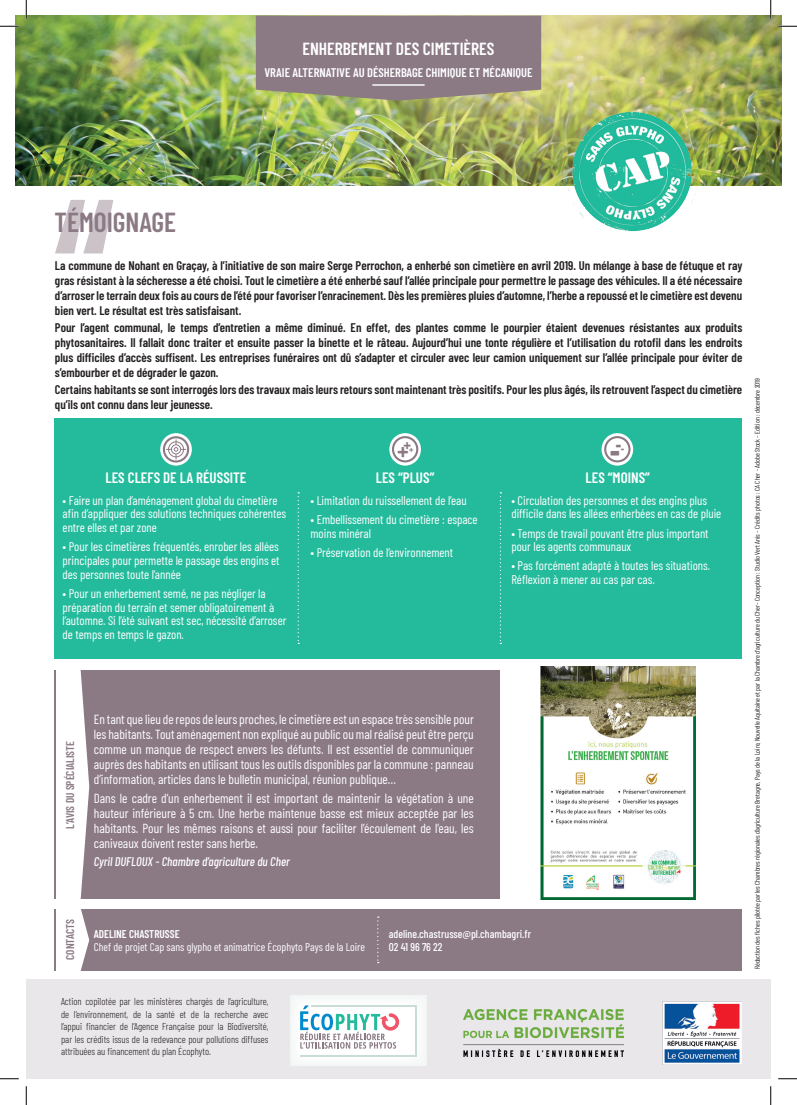
<style>
.page{position:relative;width:797px;height:1105px;background:#fff}
.page>*{position:absolute;margin:0;border:0;box-sizing:border-box;transform-origin:0 0}
.t1{font:700 36.25px "Neo Sans";color:#8b7984}
.t2{font:600 27.5px "Barlow Condensed";color:#8b7984}
.t3{font:700 20.12px "Neo Sans";color:#8b7984}
.t4{font:700 20px "Neo Sans";color:#8b7984}
.t5{font:600 17.5px "Barlow Condensed";color:#fff}
.t6{font:600 15px "Barlow Condensed";color:#fff}
.t7{font:700 13.88px "Neo Sans";color:#8b7984}
.t8{font:13.12px/15px "Barlow Condensed";color:#fff;text-align:justify}
.t9{font:600 12.5px/15px "Barlow Condensed";color:#231f20;text-align:justify}
.t10{font:12.5px/13.8px "Barlow Condensed";color:#fff}
.t11{font:600 12.5px "Barlow Condensed";color:#fff}
.t12{font:italic 500 12.5px "Barlow Condensed";color:#fff}
.t13{font:700 11.88px "Neo Sans";color:#8b7984}
.t14{font:11.25px "Barlow Condensed";color:#fff}
.t15{font:500 11.25px "Barlow Condensed";color:#fff}
.t16{font:600 11.25px "Barlow Condensed";color:#8b7984}
.t17{font:600 11.25px "Barlow Condensed";color:#fff}
.t18{font:300 10px/12.5px "Barlow Condensed";color:#231f20;text-align:justify}
.t19{font:700 7.88px "Neo Sans";color:#8b7984}
.t20{font:6.88px "Barlow Condensed";color:#231f20}
</style>
<div class="page">
<img style="left:16px;top:16px;width:765px;height:170px">
<div style="left:26px;top:979px;width:744px;height:100px;background:#eae7ea"></div>
<div style="left:55px;top:670px;width:445px;height:229px;background:#8b7984"></div>
<svg style="left:56px;top:670px;width:33px;height:229px"></svg>
<img style="left:463px;top:1009px;width:160px;height:47px">
<div style="left:55px;top:418px;width:687px;height:241px;background:#24bb9d"></div>
<svg style="left:297px;top:492px;width:2px;height:152px"></svg>
<svg style="left:500px;top:492px;width:1px;height:152px"></svg>
<svg style="left:389px;top:433px;width:32px;height:33px"></svg>
<div style="left:392px;top:436px;width:26px;height:26px;border:2px solid #8b7984;border-radius:50%"></div>
<svg style="left:601px;top:433px;width:32px;height:33px"></svg>
<div style="left:604px;top:436px;width:26px;height:26px;border:2px solid #8b7984;border-radius:50%"></div>
<svg style="left:160px;top:433px;width:32px;height:33px"></svg>
<div style="left:163px;top:436px;width:26px;height:26px;border:2px solid #8b7984;border-radius:50%"></div>
<svg style="left:166px;top:439px;width:20px;height:20px"></svg>
<div style="left:290px;top:995px;width:136px;height:71px;background:#fafcfb"></div>
<hr style="left:311px;top:1005px;width:105px;height:2px;background:#cadcd6">
<hr style="left:415px;top:1005px;width:1px;height:51px;background:#cadcd6">
<hr style="left:300px;top:1055px;width:116px;height:1px;background:#cadcd6">
<svg style="left:300px;top:1005px;width:99px;height:44px"></svg>
<img style="left:662px;top:1001px;width:79px;height:64px">
<img style="left:563px;top:108px;width:142px;height:124px">
<div style="left:55px;top:909px;width:687px;height:61px;background:#8b7984"></div>
<svg style="left:56px;top:909px;width:33px;height:62px"></svg>
<svg style="left:377px;top:916px;width:2px;height:47px"></svg>
<svg style="left:55px;top:200px;width:58px;height:53px"></svg>
<img style="left:540px;top:667px;width:155px;height:232px">
<svg style="left:256px;top:16px;width:285px;height:85px"></svg>
<hr style="left:372px;top:84px;width:52px;height:2px;background:#fff">
<svg style="left:0;top:25px;width:19px;height:2px"></svg>
<svg style="left:778px;top:25px;width:19px;height:2px"></svg>
<svg style="left:0;top:1078px;width:19px;height:1px"></svg>
<svg style="left:778px;top:1078px;width:19px;height:1px"></svg>
<svg style="left:25px;top:0;width:2px;height:19px"></svg>
<svg style="left:25px;top:1086px;width:2px;height:19px"></svg>
<svg style="left:770px;top:0;width:1px;height:19px"></svg>
<svg style="left:770px;top:1086px;width:1px;height:19px"></svg>
<p class="t5" style="left:302px;top:37px;width:193px">ENHERBEMENT DES CIMETIÈRES</p>
<p class="t11" style="left:264px;top:64px;width:269px">VRAIE ALTERNATIVE AU DÉSHERBAGE CHIMIQUE ET MÉCANIQUE</p>
<p class="t2" style="left:55px;top:202px;width:123px">TÉMOIGNAGE</p>
<p class="t9" style="left:55px;top:257px;width:689px">La commune de Nohant en Graçay, à l’initiative de son maire Serge Perrochon, a enherbé son cimetière en avril 2019. Un mélange à base de fétuque et ray gras résistant à la sécheresse a été choisi. Tout le cimetière a été enherbé sauf l’allée principale pour permettre le passage des véhicules. Il a été nécessaire d’arroser le terrain deux fois au cours de l’été pour favoriser l’enracinement. Dès les premières pluies d’automne, l’herbe a repoussé et le cimetière est devenu bien vert. Le résultat est très satisfaisant.</p>
<p class="t9" style="left:55px;top:319px;width:689px">Pour l’agent communal, le temps d’entretien a même diminué. En effet, des plantes comme le pourpier étaient devenues résistantes aux produits phytosanitaires. Il fallait donc traiter et ensuite passer la binette et le râteau. Aujourd’hui une tonte régulière et l’utilisation du rotofil dans les endroits plus difficiles d’accès suffisent. Les entreprises funéraires ont dû s’adapter et circuler avec leur camion uniquement sur l’allée principale pour éviter de s’embourber et de dégrader le gazon.</p>
<p class="t9" style="left:55px;top:381px;width:688px">Certains habitants se sont interrogés lors des travaux mais leurs retours sont maintenant très positifs. Pour les plus âgés, ils retrouvent l’aspect du cimetière qu’ils ont connu dans leur jeunesse.</p>
<p class="t7" style="left:403px;top:437px;width:10px">+</p>
<p class="t19" style="left:409px;top:445px;width:7px">+</p>
<p class="t3" style="left:396px;top:439px;width:15px">+</p>
<p class="t4" style="left:615px;top:432px;width:8px">-</p>
<p class="t13" style="left:621px;top:441px;width:5px">-</p>
<p class="t1" style="left:609px;top:427px;width:12px">-</p>
<p class="t6" style="left:106px;top:466px;width:142px">LES CLEFS DE LA RÉUSSITE</p>
<p class="t6" style="left:376px;top:466px;width:60px">LES “PLUS”</p>
<p class="t6" style="left:585px;top:466px;width:66px">LES “MOINS”</p>
<p class="t10" style="left:63px;top:492px;width:225px">• Faire un plan d’aménagement global du cimetière afin d’appliquer des solutions techniques cohérentes entre elles et par zone</p>
<p class="t10" style="left:63px;top:539px;width:218px;text-align:justify">• Pour les cimetières fréquentés, enrober les allées principales pour permette le passage des engins et des personnes toute l’année</p>
<p class="t10" style="left:63px;top:586px;width:225px">• Pour un enherbement semé, ne pas négliger la préparation du terrain et semer obligatoirement à l’automne. Si l’été suivant est sec, nécessité d’arroser de temps en temps le gazon.</p>
<p class="t10" style="left:310px;top:492px;width:158px">• Limitation du ruissellement de l’eau</p>
<p class="t10" style="left:310px;top:511px;width:169px">• Embellissement du cimetière : espace moins minéral</p>
<p class="t10" style="left:310px;top:544px;width:144px">• Préservation de l’environnement</p>
<p class="t10" style="left:511px;top:492px;width:211px">• Circulation des personnes et des engins plus difficile dans les allées enherbées en cas de pluie</p>
<p class="t10" style="left:511px;top:525px;width:199px">• Temps de travail pouvant être plus important pour les agents communaux</p>
<p class="t10" style="left:511px;top:558px;width:200px">• Pas forcément adapté à toutes les situations.<br>Réflexion à mener au cas par cas.</p>
<p class="t16" style="left:62px;top:828px;width:89px;rotate:-90deg">L’AVIS DU SPÉCIALISTE</p>
<p class="t8" style="left:94px;top:711px;width:381px">En tant que lieu de repos de leurs proches, le cimetière est un espace très sensible pour les habitants. Tout aménagement non expliqué au public ou mal réalisé peut être perçu comme un manque de respect envers les défunts. Il est essentiel de communiquer auprès des habitants en utilisant tous les outils disponibles par la commune : panneau d’information, articles dans le bulletin municipal, réunion publique…</p>
<p class="t8" style="left:94px;top:789px;width:381px">Dans le cadre d’un enherbement il est important de maintenir la végétation à une hauteur inférieure à 5 cm. Une herbe maintenue basse est mieux acceptée par les habitants. Pour les mêmes raisons et aussi pour faciliter l’écoulement de l’eau, les caniveaux doivent rester sans herbe.</p>
<p class="t12" style="left:94px;top:853px;width:197px">Cyril DUFLOUX - Chambre d’agriculture du Cher</p>
<p class="t16" style="left:62px;top:960px;width:42px;rotate:-90deg">CONTACTS</p>
<p class="t15" style="left:389px;top:926px;width:144px">adeline.chastrusse@pl.chambagri.fr</p>
<p class="t17" style="left:94px;top:925px;width:87px">ADELINE CHASTRUSSE</p>
<p class="t14" style="left:94px;top:939px;width:273px">Chef de projet Cap sans glypho et animatrice Écophyto Pays de la Loire</p>
<p class="t15" style="left:389px;top:939px;width:55px">02 41 96 76 22</p>
<p class="t18" style="left:61px;top:994px;width:209px">Action copilotée par les ministères chargés de l’agriculture, de l’environnement, de la santé et de la recherche avec l’appui financier de l’Agence Française pour la Biodiversité, par les crédits issus de la redevance pour pollutions diffuses attribuées au financement du plan Écophyto.</p>
<p class="t20" style="left:752px;top:969px;width:593px;rotate:-90deg">Rédaction des fiches pilotée par les Chambres régionales d’agriculture Bretagne, Pays de la Loire, Nouvelle Aquitaine et par la Chambre d’agriculture du Cher– Conception : Studio Vert Anis – Crédits photos : CA Cher - Adobe Stock – Edition : décembre 2019</p>
</div>
